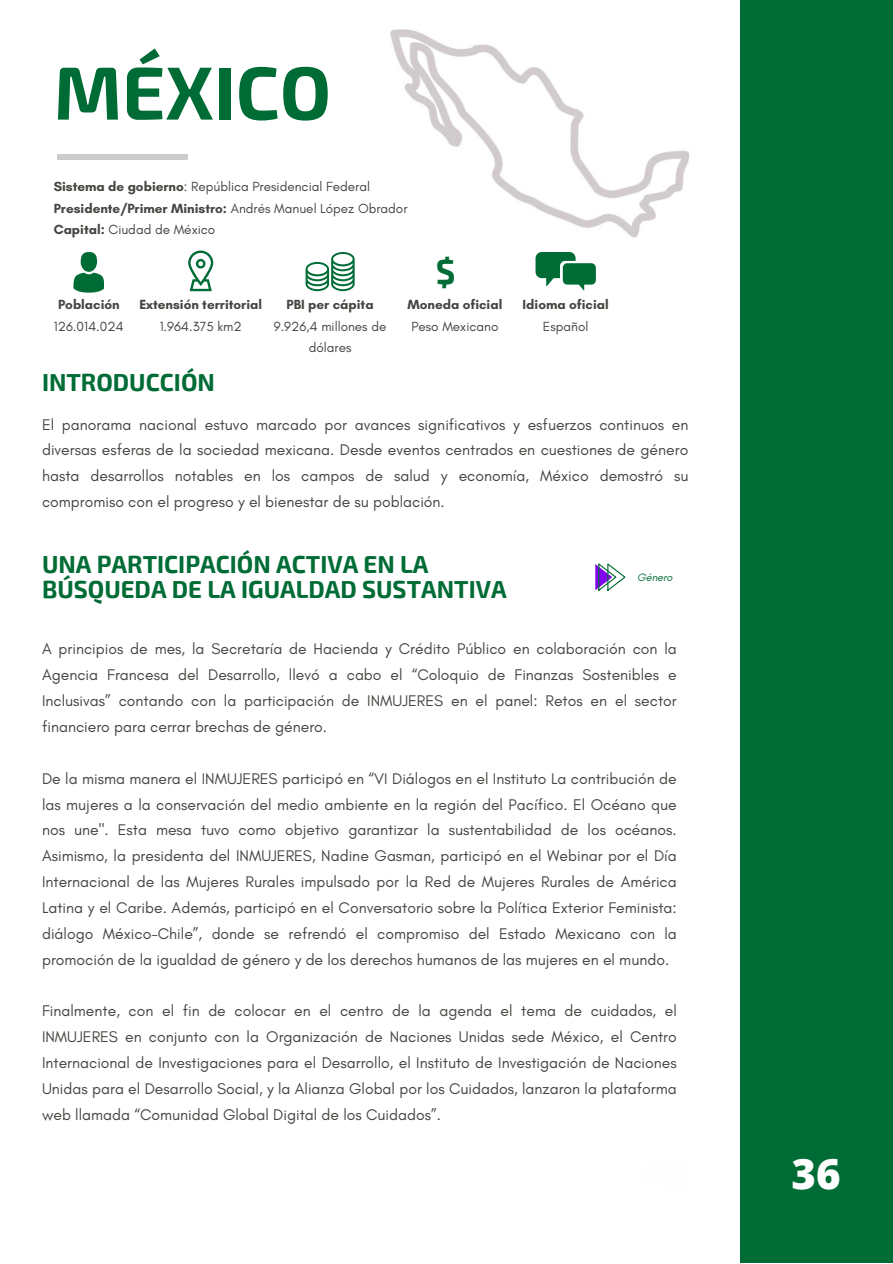
<style>
.page{position:relative;width:893px;height:1264px;background:#fff}
.page>*{position:absolute;margin:0;border:0;box-sizing:border-box;transform-origin:0 0}
.t1{font:700 75.15px "Exo 2";color:#006c35}
.t2{font:800 42px "Open Sans";color:#fefefe}
.t3{font:700 33.9px "Exo 2";color:#006c35}
.t4{font:700 24.15px/25.8px "Exo 2";color:#006c35}
.t5{font:15.75px/25.8px "Glacial Indifference";color:#444440;text-align:justify}
.t6{font:13.5px/21.3px "Glacial Indifference";color:#444440;text-align:center}
.t7{font:700 13.5px "Glacial Indifference";color:#444440}
.t8{font:italic 10.95px "Glacial Indifference";color:#006c35}
.s1{font-weight:700}
.s2{font-weight:400}
</style>
<div class="page">
<img style="left:390px;top:29px;width:300px;height:208px">
<div style="left:739px;top:0;width:153px;height:1262px;background:#006c35"></div>
<div style="left:57px;top:154px;width:130px;height:6px;background:#ccc"></div>
<div style="left:81px;top:252px;width:16px;height:20px;background:#006c35;border-radius:50%"></div>
<svg style="left:73px;top:273px;width:31px;height:19px"></svg>
<svg style="left:188px;top:250px;width:25px;height:41px"></svg>
<svg style="left:305px;top:252px;width:49px;height:39px"></svg>
<svg style="left:535px;top:252px;width:61px;height:38px"></svg>
<svg style="left:595px;top:563px;width:30px;height:27px"></svg>
<p class="t1" style="left:54px;top:44px;width:279px">MÉXICO</p>
<p class="t6" style="left:54px;top:176px;width:318px"><span class="s1">Sistema de gobierno</span>: República Presidencial Federal</p>
<p class="t7" style="left:54px;top:200px;width:355px">Presidente/Primer Ministro: <span class="s2">Andrés Manuel López Obrador</span></p>
<p class="t6" style="left:54px;top:219px;width:163px"><span class="s1">Capital:</span> Ciudad de México</p>
<p class="t3" style="left:436px;top:250px;width:21px">$</p>
<p class="t7" style="left:58px;top:296px;width:63px">Población</p>
<p class="t6" style="left:54px;top:315px;width:71px">126.014.024</p>
<p class="t4" style="left:42px;top:368px;width:174px">INTRODUCCIÓN</p>
<p class="t7" style="left:139px;top:296px;width:124px">Extensión territorial</p>
<p class="t6" style="left:160px;top:315px;width:84px">1.964.375 km2</p>
<p class="t7" style="left:286px;top:296px;width:89px">PBI per cápita</p>
<p class="t6" style="left:274px;top:315px;width:114px">9.926,4 millones de dólares</p>
<p class="t7" style="left:407px;top:296px;width:96px">Moneda oficial</p>
<p class="t6" style="left:411px;top:315px;width:89px">Peso Mexicano</p>
<p class="t7" style="left:522px;top:296px;width:88px">Idioma oficial</p>
<p class="t6" style="left:543px;top:315px;width:47px">Español</p>
<p class="t5" style="left:42px;top:411px;width:647px">El panorama nacional estuvo marcado por avances significativos y esfuerzos continuos en diversas esferas de la sociedad mexicana. Desde eventos centrados en cuestiones de género hasta desarrollos notables en los campos de salud y economía, México demostró su compromiso con el progreso y el bienestar de su población.</p>
<p class="t4" style="left:42px;top:549px;width:466px">UNA PARTICIPACIÓN ACTIVA EN LA<br>BÚSQUEDA DE LA IGUALDAD SUSTANTIVA</p>
<p class="t8" style="left:637px;top:570px;width:37px">Género</p>
<p class="t5" style="left:42px;top:636px;width:636px">A principios de mes, la Secretaría de Hacienda y Crédito Público en colaboración con la Agencia Francesa del Desarrollo, llevó a cabo el “Coloquio de Finanzas Sostenibles e Inclusivas” contando con la participación de INMUJERES en el panel: Retos en el sector financiero para cerrar brechas de género.</p>
<p class="t5" style="left:42px;top:765px;width:636px">De la misma manera el INMUJERES participó en “VI Diálogos en el Instituto La contribución de las mujeres a la conservación del medio ambiente en la región del Pacífico. El Océano que nos une". Esta mesa tuvo como objetivo garantizar la sustentabilidad de los océanos.<br>Asimismo, la presidenta del INMUJERES, Nadine Gasman, participó en el Webinar por el Día Internacional de las Mujeres Rurales impulsado por la Red de Mujeres Rurales de América Latina y el Caribe. Además, participó en el Conversatorio sobre la Política Exterior Feminista: diálogo México-Chile”, donde se refrendó el compromiso del Estado Mexicano con la promoción de la igualdad de género y de los derechos humanos de las mujeres en el mundo.</p>
<p class="t5" style="left:42px;top:998px;width:636px">Finalmente, con el fin de colocar en el centro de la agenda el tema de cuidados, el INMUJERES en conjunto con la Organización de Naciones Unidas sede México, el Centro Internacional de Investigaciones para el Desarrollo, el Instituto de Investigación de Naciones Unidas para el Desarrollo Social, y la Alianza Global por los Cuidados, lanzaron la plataforma web llamada “Comunidad Global Digital de los Cuidados”.</p>
<p class="t2" style="left:791px;top:1143px;width:51px">36</p>
</div>
